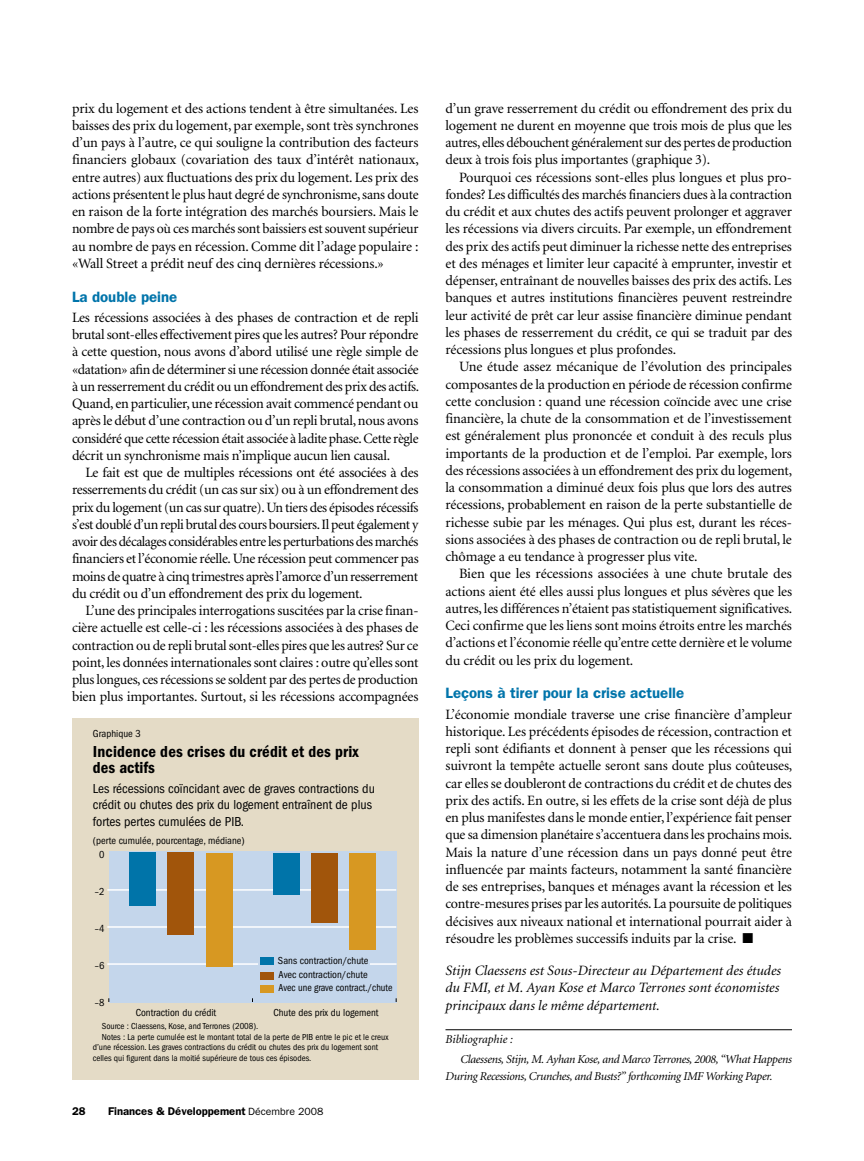
<style>
.page{position:relative;width:864px;height:1161px;background:#fff}
.page>*{position:absolute;margin:0;border:0;box-sizing:border-box;transform-origin:0 0}
.t1{font:600 condensed 16.5px/16.5px "Franklin Gothic";letter-spacing:.01em;color:#000}
.t2{font:600 15px "Franklin Gothic";color:#0074aa}
.t3{font:14.25px/17.2px "Minion";letter-spacing:-.015em;color:#000;text-align:justify}
.t4{font:italic 14.25px/17.2px "Minion";color:#000}
.t5{font:condensed 13.5px/16.5px "Franklin Gothic";color:#000}
.t6{font:italic 12px/19.5px "Minion";letter-spacing:-.025em;color:#000}
.t7{font:600 11.25px "Franklin Gothic";color:#000}
.t8{font:condensed 10.5px "Franklin Gothic";color:#000}
.t9{font:condensed 10.5px "Franklin Gothic";color:#000;scale:.95 1}
.t10{font:condensed 9px "Franklin Gothic";color:#000}
.s1{font-weight:400;font-size:10.5px}
</style>
<div class="page">
<hr style="left:446px;top:1029px;width:346px;height:1px;background:#000">
<div style="left:72px;top:718px;width:346px;height:362px;background:#e4dbc6"></div>
<div style="left:109px;top:851px;width:287px;height:152px;background:#c4d6eb"></div>
<hr style="left:107px;top:963px;width:151px;height:2px;background:#fff">
<hr style="left:107px;top:926px;width:289px;height:2px;background:#fff">
<hr style="left:107px;top:889px;width:289px;height:2px;background:#fff">
<hr style="left:370px;top:963px;width:27px;height:2px;background:#fff">
<div style="left:206px;top:853px;width:26px;height:114px;background:#d79822"></div>
<div style="left:349px;top:853px;width:27px;height:97px;background:#d79822"></div>
<div style="left:167px;top:853px;width:27px;height:82px;background:#a1550b"></div>
<div style="left:311px;top:853px;width:27px;height:69px;background:#a1550b"></div>
<div style="left:129px;top:853px;width:27px;height:53px;background:#0074a9"></div>
<div style="left:273px;top:853px;width:27px;height:42px;background:#0074a9"></div>
<div style="left:260px;top:957px;width:14px;height:7px;background:#0074a9"></div>
<div style="left:260px;top:972px;width:14px;height:8px;background:#a1550b"></div>
<div style="left:260px;top:985px;width:14px;height:8px;background:#d79822"></div>
<p class="t3" style="left:72px;top:100px;width:348px">prix du logement et des actions tendent à être simultanées. Les baisses des prix du logement, par exemple, sont très synchrones d’un pays à l’autre, ce qui souligne la contribution des facteurs financiers globaux (covariation des taux d’intérêt nationaux, entre autres) aux fluctuations des prix du logement. Les prix des actions présentent le plus haut degré de synchronisme, sans doute en raison de la forte intégration des marchés boursiers. Mais le nombre de pays où ces marchés sont baissiers est souvent supérieur au nombre de pays en récession. Comme dit l’adage populaire : «Wall Street a prédit neuf des cinq dernières récessions.»</p>
<p class="t2" style="left:72px;top:288px;width:107px">La double peine</p>
<p class="t3" style="left:72px;top:309px;width:349px">Les récessions associées à des phases de contraction et de repli brutal sont-elles effectivement pires que les autres? Pour répondre à cette question, nous avons d’abord utilisé une règle simple de «datation» afin de déterminer si une récession donnée était associée à un resserrement du crédit ou un effondrement des prix des actifs.<br>Quand, en particulier, une récession avait commencé pendant ou après le début d’une contraction ou d’un repli brutal, nous avons considéré que cette récession était associée à ladite phase. Cette règle décrit un synchronisme mais n’implique aucun lien causal.</p>
<p class="t3" style="left:72px;top:465px;width:348px;text-indent:14px">Le fait est que de multiples récessions ont été associées à des resserrements du crédit (un cas sur six) ou à un effondrement des prix du logement (un cas sur quatre). Un tiers des épisodes récessifs s’est doublé d’un repli brutal des cours boursiers. Il peut également y avoir des décalages considérables entre les perturbations des marchés financiers et l’économie réelle. Une récession peut commencer pas moins de quatre à cinq trimestres après l’amorce d’un resserrement du crédit ou d’un effondrement des prix du logement.</p>
<p class="t3" style="left:72px;top:603px;width:348px;text-indent:14px">L’une des principales interrogations suscitées par la crise finan&shy;cière actuelle est celle-ci : les récessions associées à des phases de contraction ou de repli brutal sont-elles pires que les autres? Sur ce point, les données internationales sont claires : outre qu’elles sont plus longues, ces récessions se soldent par des pertes de production bien plus importantes. Surtout, si les récessions accompagnées</p>
<p class="t8" style="left:91px;top:678px;width:21px">Proof</p>
<p class="t8" style="left:93px;top:728px;width:49px">Graphique 3</p>
<p class="t1" style="left:93px;top:743px;width:267px">Incidence des crises du crédit et des prix des actifs</p>
<p class="t5" style="left:93px;top:780px;width:284px">Les récessions coïncidant avec de graves contractions du crédit ou chutes des prix du logement entraînent de plus fortes pertes cumulées de PIB.</p>
<p class="t8" style="left:93px;top:835px;width:153px">(perte cumulée, pourcentage, médiane)</p>
<p class="t8" style="left:99px;top:849px;width:7px">0</p>
<p class="t8" style="left:95px;top:886px;width:11px">–2</p>
<p class="t8" style="left:95px;top:923px;width:11px">–4</p>
<p class="t8" style="left:95px;top:960px;width:11px">–6</p>
<p class="t8" style="left:95px;top:997px;width:11px">–8</p>
<p class="t8" style="left:278px;top:955px;width:92px">Sans contraction/chute</p>
<p class="t9" style="left:279px;top:982px;width:121px">Avec une grave contract./chute</p>
<p class="t8" style="left:278px;top:969px;width:91px">Avec contraction/chute</p>
<p class="t8" style="left:136px;top:1007px;width:82px">Contraction du crédit</p>
<p class="t8" style="left:273px;top:1007px;width:107px">Chute des prix du logement</p>
<p class="t10" style="left:102px;top:1021px;width:158px">Source : Claessens, Kose, and Terrones (2008).</p>
<p class="t10" style="left:102px;top:1032px;width:288px">Notes : La perte cumulée est le montant total de la perte de PIB entre le pic et le creux</p>
<p class="t10" style="left:93px;top:1042px;width:287px">d’une récession. Les graves contractions du crédit ou chutes des prix du logement sont</p>
<p class="t10" style="left:93px;top:1053px;width:220px">celles qui figurent dans la moitié supérieure de tous ces épisodes.</p>
<p class="t7" style="left:72px;top:1105px;width:15px">28</p>
<p class="t7" style="left:108px;top:1105px;width:217px">Finances &amp; Développement <span class="s1">Décembre 2008</span></p>
<p class="t3" style="left:446px;top:100px;width:348px">d’un grave resserrement du crédit ou effondrement des prix du logement ne durent en moyenne que trois mois de plus que les autres, elles débouchent généralement sur des pertes de production deux à trois fois plus importantes (graphique 3).</p>
<p class="t3" style="left:446px;top:169px;width:348px;text-indent:14px">Pourquoi ces récessions sont-elles plus longues et plus pro&shy;fondes? Les difficultés des marchés financiers dues à la contraction du crédit et aux chutes des actifs peuvent prolonger et aggraver les récessions via divers circuits. Par exemple, un effondrement des prix des actifs peut diminuer la richesse nette des entreprises et des ménages et limiter leur capacité à emprunter, investir et dépenser, entraînant de nouvelles baisses des prix des actifs. Les banques et autres institutions financières peuvent restreindre leur activité de prêt car leur assise financière diminue pendant les phases de resserrement du crédit, ce qui se traduit par des récessions plus longues et plus profondes.</p>
<p class="t3" style="left:446px;top:359px;width:348px;text-indent:14px">Une étude assez mécanique de l’évolution des principales composantes de la production en période de récession confirme cette conclusion : quand une récession coïncide avec une crise financière, la chute de la consommation et de l’investissement est généralement plus prononcée et conduit à des reculs plus importants de la production et de l’emploi. Par exemple, lors des récessions associées à un effondrement des prix du logement, la consommation a diminué deux fois plus que lors des autres récessions, probablement en raison de la perte substantielle de richesse subie par les ménages. Qui plus est, durant les réces&shy;sions associées à des phases de contraction ou de repli brutal, le chômage a eu tendance à progresser plus vite.</p>
<p class="t3" style="left:446px;top:566px;width:348px;text-indent:14px">Bien que les récessions associées à une chute brutale des actions aient été elles aussi plus longues et plus sévères que les autres, les différences n’étaient pas statistiquement significatives.<br>Ceci confirme que les liens sont moins étroits entre les marchés d’actions et l’économie réelle qu’entre cette dernière et le volume du crédit ou les prix du logement.</p>
<p class="t2" style="left:446px;top:684px;width:240px">Leçons à tirer pour la crise actuelle</p>
<p class="t3" style="left:446px;top:706px;width:348px">L’économie mondiale traverse une crise financière d’ampleur historique. Les précédents épisodes de récession, contraction et repli sont édifiants et donnent à penser que les récessions qui suivront la tempête actuelle seront sans doute plus coûteuses, car elles se doubleront de contractions du crédit et de chutes des prix des actifs. En outre, si les effets de la crise sont déjà de plus en plus manifestes dans le monde entier, l’expérience fait penser que sa dimension planétaire s’accentuera dans les prochains mois.<br>Mais la nature d’une récession dans un pays donné peut être influencée par maints facteurs, notamment la santé financière de ses entreprises, banques et ménages avant la récession et les contre-mesures prises par les autorités. La poursuite de politiques décisives aux niveaux national et international pourrait aider à résoudre les problèmes successifs induits par la crise. ■</p>
<p class="t4" style="left:446px;top:963px;width:337px">Stijn Claessens est Sous-Directeur au Département des études du FMI, et M. Ayan Kose et Marco Terrones sont économistes principaux dans le même département.</p>
<p class="t6" style="left:460px;top:1030px;width:333px;text-indent:-15px">Bibliographie :<br>Claessens, Stijn, M. Ayhan Kose, and Marco Terrones, 2008, “What Happens</p>
<p class="t6" style="left:446px;top:1067px;width:329px">During Recessions, Crunches, and Busts?” forthcoming IMF Working Paper.</p>
</div>
